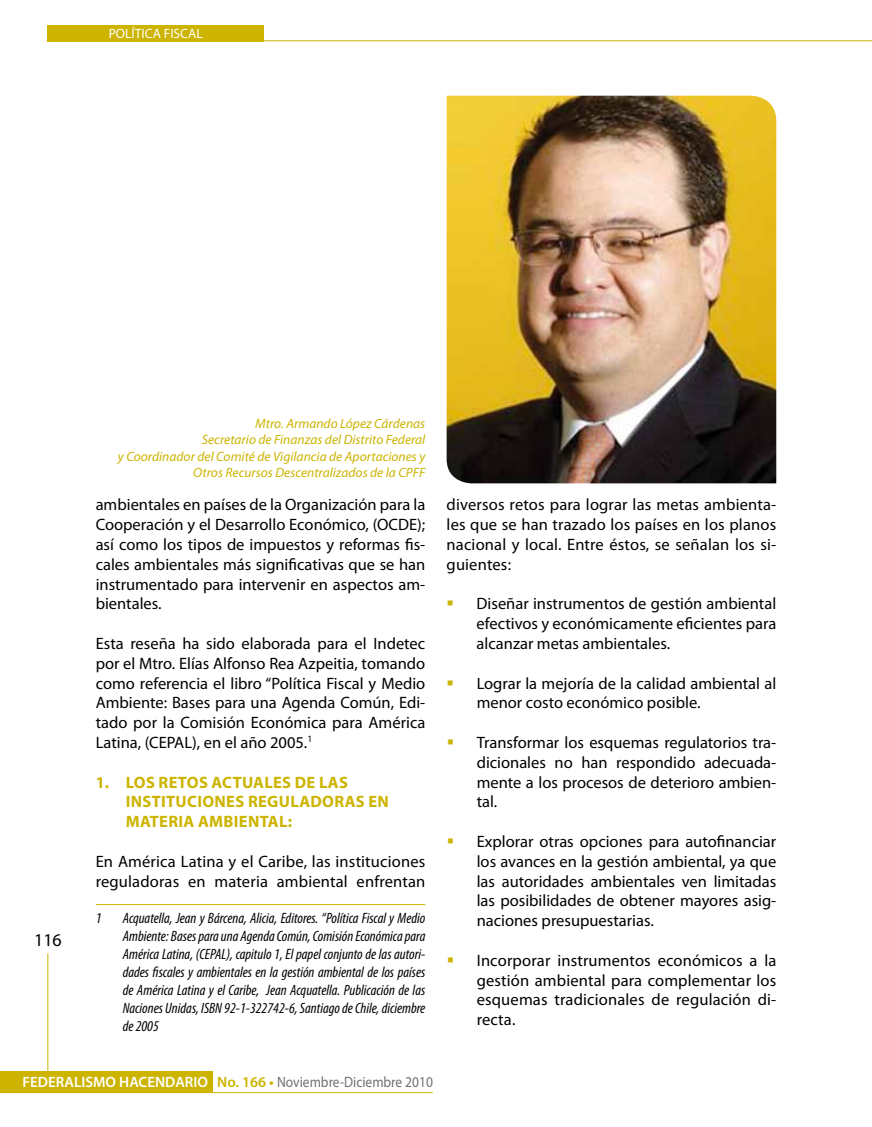
<style>
.page{position:relative;width:872px;height:1127px;background:#fff}
.page>*{position:absolute;margin:0;border:0;box-sizing:border-box;transform-origin:0 0}
.t1{font:18px "Myriad Pro";color:#000}
.t2{font:16.5px/19.8px "Myriad Pro";color:#000;text-align:justify}
.t3{font:700 16.5px/19.8px "Myriad Pro";letter-spacing:.02em;color:#ccb400}
.t4{font:italic condensed 15px/18px "Myriad Pro";color:#000;text-align:justify}
.t5{font:15px "Myriad Pro";color:#707172;scale:.9 1}
.t6{font:italic 13.5px/16.2px "Myriad Pro";color:#ccb400;text-align:right}
.t7{font:13.5px "Myriad Pro";color:#fff}
.s1{color:#ccb400}
.s2{font-weight:600;color:#fff}
.s3{font-weight:600;color:#ccb400}
</style>
<div class="page">
<div style="left:0;top:1071px;width:213px;height:22px;background:#ccb400"></div>
<hr style="left:0;top:1092px;width:433px;height:1px;background:#ccb400">
<hr style="left:47px;top:953px;width:1px;height:118px;background:#ccb400">
<hr style="left:47px;top:40px;width:825px;height:1px;background:#ccb400">
<div style="left:47px;top:25px;width:217px;height:16px;background:#ccb400"></div>
<hr style="left:96px;top:904px;width:329px;height:1px;background:#ccb400">
<img style="left:446px;top:96px;width:330px;height:387px">
<p class="t7" style="left:109px;top:25px;width:96px">POLÍTICA FISCAL</p>
<p class="t1" style="left:34px;top:929px;width:29px">116</p>
<p class="t6" style="left:118px;top:415px;width:309px">Mtro. Armando López Cárdenas<br>Secretario de Finanzas del Distrito Federal<br>y Coordinador del Comité de Vigilancia de Aportaciones y Otros Recursos Descentralizados de la CPFF</p>
<p class="t2" style="left:96px;top:495px;width:331px">ambientales en países de la Organización para la Cooperación y el Desarrollo Económico, (OCDE); así como los tipos de impuestos y reformas fis&shy;cales ambientales más significativas que se han instrumentado para intervenir en aspectos am&shy;bientales.</p>
<p class="t2" style="left:96px;top:633px;width:331px">Esta reseña ha sido elaborada para el Indetec por el Mtro. Elías Alfonso Rea Azpeitia, tomando como referencia el libro “Política Fiscal y Medio Ambiente: Bases para una Agenda Común, Edi&shy;tado por la Comisión Económica para América Latina, (CEPAL), en el año 2005.<sup>1</sup></p>
<p class="t3" style="left:126px;top:771px;width:265px;text-indent:-30px">1. LOS RETOS ACTUALES DE LAS<br>INSTITUCIONES REGULADORAS EN<br>MATERIA AMBIENTAL:</p>
<p class="t2" style="left:96px;top:851px;width:331px">En América Latina y el Caribe, las instituciones reguladoras en materia ambiental enfrentan</p>
<p class="t4" style="left:96px;top:908px;width:7px">1</p>
<p class="t4" style="left:123px;top:908px;width:304px">Acquatella, Jean y Bárcena, Alicia, Editores. “Política Fiscal y Medio Ambiente: Bases para una Agenda Común, Comisión Económica para América Latina, (CEPAL), capitulo 1, El papel conjunto de las autori&shy;dades fiscales y ambientales en la gestión ambiental de los países de América Latina y el Caribe, Jean Acquatella. Publicación de las Naciones Unidas, ISBN 92-1-322742-6, Santiago de Chile, diciembre de 2005</p>
<p class="t2" style="left:446px;top:495px;width:331px">diversos retos para lograr las metas ambienta&shy;les que se han trazado los países en los planos nacional y local. Entre éstos, se señalan los si&shy;guientes:</p>
<p class="t2" style="left:476px;top:594px;width:301px;text-indent:-30px"><span class="s1">▪</span> Diseñar instrumentos de gestión ambiental efectivos y económicamente eficientes para alcanzar metas ambientales.</p>
<p class="t2" style="left:476px;top:673px;width:301px;text-indent:-30px"><span class="s1">▪</span> Lograr la mejoría de la calidad ambiental al menor costo económico posible.</p>
<p class="t2" style="left:477px;top:732px;width:301px;text-indent:-30px"><span class="s1">▪</span> Transformar los esquemas regulatorios tra&shy;dicionales no han respondido adecuada&shy;mente a los procesos de deterioro ambien&shy;tal.</p>
<p class="t2" style="left:477px;top:831px;width:301px;text-indent:-30px"><span class="s1">▪</span> Explorar otras opciones para autofinanciar los avances en la gestión ambiental, ya que las autoridades ambientales ven limitadas las posibilidades de obtener mayores asig&shy;naciones presupuestarias.</p>
<p class="t2" style="left:477px;top:950px;width:301px;text-indent:-30px"><span class="s1">▪</span> Incorporar instrumentos económicos a la gestión ambiental para complementar los esquemas tradicionales de regulación di&shy;recta.</p>
<p class="t5" style="left:23px;top:1073px;width:457px"><span class="s2">FEDERALISMO HACENDARIO</span> <span class="s3">No. 166 •</span> Noviembre-Diciembre 2010</p>
</div>
